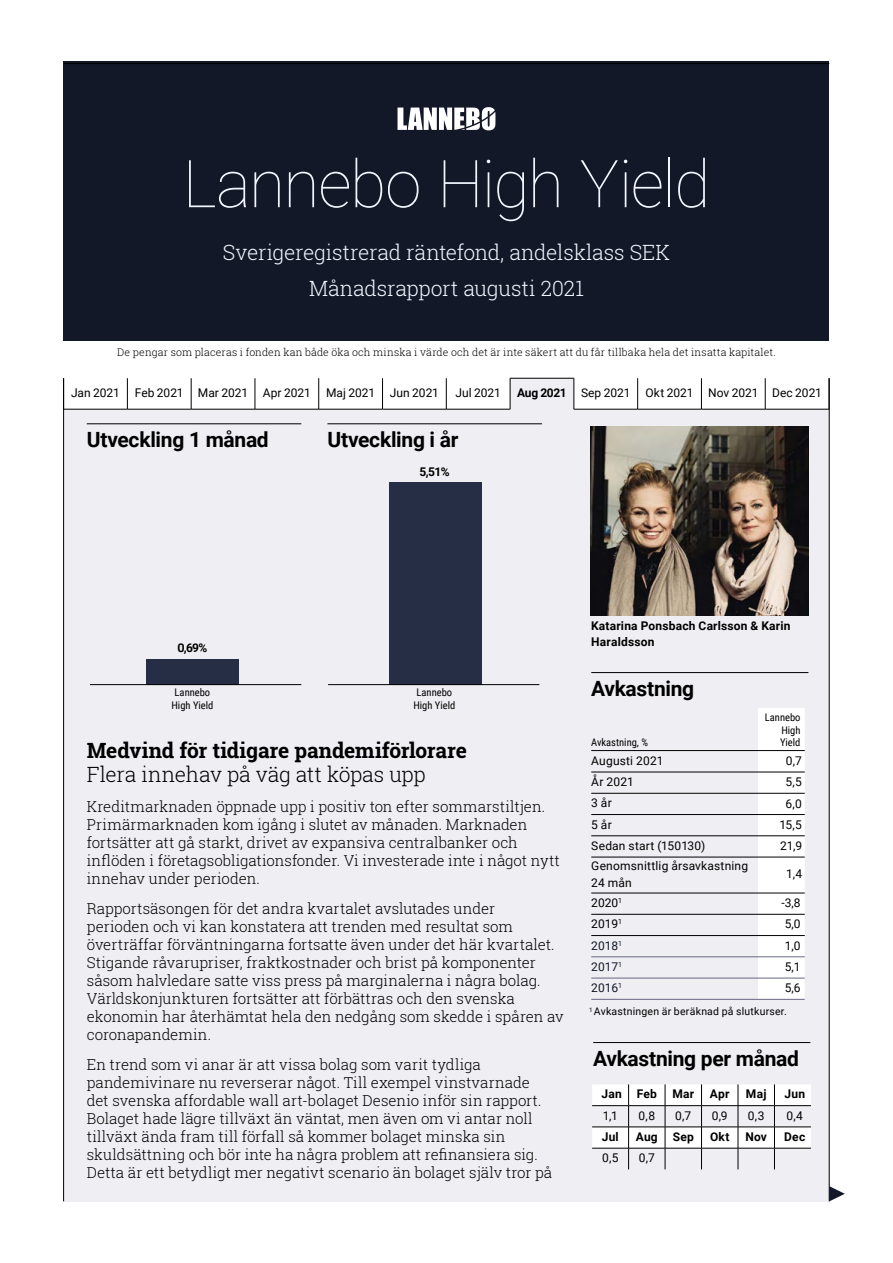
<style>
.page{position:relative;width:893px;height:1263px;background:#fff}
.page>*{position:absolute;margin:0;border:0;box-sizing:border-box;transform-origin:0 0}
.t1{font:100 66px "Roboto";letter-spacing:-.025em;color:#eef8fe}
.t2{font:300 21px/36px "Roboto Slab";letter-spacing:-.01em;color:#eef8fe;text-align:center}
.t3{font:700 21px "Roboto";letter-spacing:-.015em;color:#000}
.t4{font:700 21px "Roboto Slab";letter-spacing:-.01em;color:#000}
.t5{font:300 21px "Roboto Slab";letter-spacing:-.01em;color:#000}
.t6{font:300 15px/18px "Roboto Slab";color:#000}
.t7{font:12px/21.1px "Roboto";letter-spacing:.005em;color:#000}
.t8{font:700 12px/16.5px "Roboto";letter-spacing:.015em;color:#000}
.t9{font:12px "Roboto";color:#131829}
.t10{font:300 10.5px "Roboto Slab";letter-spacing:.015em;color:#000}
.t11{font:10.5px/12.6px "Roboto Condensed";color:#000;text-align:center}
.t12{font:10.5px "Roboto";letter-spacing:.02em;color:#000}
.s1{font-weight:400}
</style>
<div class="page">
<div style="left:64px;top:409px;width:765px;height:792px;background:#efeef2"></div>
<svg style="left:830px;top:1186px;width:15px;height:15px"></svg>
<hr style="left:63px;top:378px;width:1px;height:823px;background:#000">
<hr style="left:829px;top:378px;width:1px;height:823px;background:#000">
<div style="left:146px;top:659px;width:93px;height:25px;background:#293249"></div>
<hr style="left:87px;top:423px;width:214px;height:1px;background:#000">
<hr style="left:327px;top:423px;width:215px;height:1px;background:#000">
<img style="left:591px;top:426px;width:217px;height:189px">
<div style="left:758px;top:708px;width:47px;height:290px;background:#fff"></div>
<hr style="left:591px;top:750px;width:167px;height:1px;background:#000">
<hr style="left:758px;top:750px;width:47px;height:1px;background:#000">
<hr style="left:591px;top:772px;width:167px;height:1px;background:#000">
<hr style="left:758px;top:772px;width:47px;height:1px;background:#000">
<hr style="left:591px;top:793px;width:167px;height:1px;background:#000">
<hr style="left:758px;top:793px;width:47px;height:1px;background:#000">
<hr style="left:591px;top:814px;width:167px;height:1px;background:#000">
<hr style="left:758px;top:814px;width:47px;height:1px;background:#000">
<hr style="left:591px;top:835px;width:167px;height:1px;background:#000">
<hr style="left:758px;top:835px;width:47px;height:1px;background:#000">
<hr style="left:591px;top:857px;width:167px;height:1px;background:#000">
<hr style="left:758px;top:857px;width:47px;height:1px;background:#000">
<hr style="left:591px;top:893px;width:167px;height:1px;background:#000">
<hr style="left:758px;top:893px;width:47px;height:1px;background:#000">
<hr style="left:591px;top:914px;width:167px;height:1px;background:#000">
<hr style="left:758px;top:914px;width:47px;height:1px;background:#000">
<hr style="left:591px;top:935px;width:167px;height:1px;background:#000">
<hr style="left:758px;top:935px;width:47px;height:1px;background:#000">
<hr style="left:591px;top:956px;width:167px;height:1px;background:#676983">
<hr style="left:591px;top:978px;width:167px;height:1px;background:#676983">
<hr style="left:591px;top:999px;width:167px;height:1px;background:#676983">
<hr style="left:758px;top:956px;width:47px;height:1px;background:#676983">
<hr style="left:758px;top:978px;width:47px;height:1px;background:#676983">
<hr style="left:758px;top:999px;width:47px;height:1px;background:#676983">
<hr style="left:90px;top:684px;width:211px;height:1px;background:#000">
<hr style="left:328px;top:684px;width:211px;height:1px;background:#000">
<svg style="left:592px;top:1084px;width:219px;height:85px"></svg>
<hr style="left:593px;top:1042px;width:217px;height:1px;background:#000">
<div style="left:389px;top:482px;width:92px;height:202px;background:#293249"></div>
<hr style="left:591px;top:672px;width:217px;height:1px;background:#000">
<div style="left:510px;top:378px;width:64px;height:31px;background:#efeef2"></div>
<hr style="left:510px;top:378px;width:64px;height:1px;background:#000">
<hr style="left:63px;top:409px;width:64px;height:1px;background:#000">
<hr style="left:127px;top:409px;width:64px;height:1px;background:#000">
<hr style="left:191px;top:409px;width:64px;height:1px;background:#000">
<hr style="left:255px;top:409px;width:64px;height:1px;background:#000">
<hr style="left:319px;top:409px;width:63px;height:1px;background:#000">
<hr style="left:382px;top:409px;width:64px;height:1px;background:#000">
<hr style="left:446px;top:409px;width:64px;height:1px;background:#000">
<hr style="left:574px;top:409px;width:64px;height:1px;background:#000">
<hr style="left:638px;top:409px;width:63px;height:1px;background:#000">
<hr style="left:701px;top:409px;width:64px;height:1px;background:#000">
<hr style="left:765px;top:409px;width:64px;height:1px;background:#000">
<hr style="left:127px;top:378px;width:1px;height:31px;background:#000">
<hr style="left:191px;top:378px;width:1px;height:31px;background:#000">
<hr style="left:255px;top:378px;width:1px;height:31px;background:#000">
<hr style="left:318px;top:378px;width:1px;height:31px;background:#000">
<hr style="left:382px;top:378px;width:1px;height:31px;background:#000">
<hr style="left:446px;top:378px;width:1px;height:31px;background:#000">
<hr style="left:510px;top:378px;width:1px;height:31px;background:#000">
<hr style="left:574px;top:378px;width:1px;height:31px;background:#000">
<hr style="left:637px;top:378px;width:1px;height:31px;background:#000">
<hr style="left:701px;top:378px;width:1px;height:31px;background:#000">
<hr style="left:765px;top:378px;width:1px;height:31px;background:#000">
<div style="left:64px;top:61px;width:765px;height:279px;background:#131829"></div>
<hr style="left:64px;top:63px;width:765px;height:1px;background:#000">
<svg style="left:397px;top:107px;width:98px;height:23px"></svg>
<h1 class="t1" style="left:183px;top:137px;width:529px">Lannebo High Yield</h1>
<h2 class="t2" style="left:223px;top:234px;width:449px">Sverigeregistrerad räntefond, andelsklass SEK<br>Månadsrapport augusti 2021</h2>
<p class="t10" style="left:117px;top:345px;width:660px">De pengar som placeras i fonden kan både öka och minska i värde och det är inte säkert att du får tillbaka hela det insatta kapitalet.</p>
<p class="t7" style="left:71px;top:382px;width:241px">Jan 2021 Feb 2021 Mar 2021 Apr 2021</p>
<p class="t7" style="left:326px;top:382px;width:114px">Maj 2021 Jun 2021</p>
<p class="t7" style="left:456px;top:382px;width:47px">Jul 2021</p>
<p class="t8" style="left:517px;top:384px;width:115px">Aug 2021 <span class="s1">Sep 2021</span></p>
<p class="t7" style="left:646px;top:382px;width:178px">Okt 2021 Nov 2021 Dec 2021</p>
<h2 class="t3" style="left:87px;top:425px;width:183px">Utveckling 1 månad</h2>
<h2 class="t3" style="left:327px;top:425px;width:133px">Utveckling i år</h2>
<p class="t8" style="left:420px;top:463px;width:32px">5,51%</p>
<p class="t8" style="left:177px;top:639px;width:31px">0,69%</p>
<p class="t11" style="left:171px;top:686px;width:43px">Lannebo<br>High Yield</p>
<p class="t11" style="left:413px;top:685px;width:43px">Lannebo<br>High Yield</p>
<h2 class="t4" style="left:87px;top:736px;width:382px">Medvind för tidigare pandemiförlorare</h2>
<h2 class="t5" style="left:87px;top:760px;width:340px">Flera innehav på väg att köpas upp</h2>
<p class="t6" style="left:87px;top:797px;width:475px">Kreditmarknaden öppnade upp i positiv ton efter sommarstiltjen.<br>Primärmarknaden kom igång i slutet av månaden. Marknaden fortsätter att gå starkt, drivet av expansiva centralbanker och inflöden i företagsobligationsfonder. Vi investerade inte i något nytt innehav under perioden.</p>
<p class="t6" style="left:87px;top:899px;width:478px">Rapportsäsongen för det andra kvartalet avslutades under<br>perioden och vi kan konstatera att trenden med resultat som överträffar förväntningarna fortsatte även under det här kvartalet.<br>Stigande råvarupriser, fraktkostnader och brist på komponenter såsom halvledare satte viss press på marginalerna i några bolag.<br>Världskonjunkturen fortsätter att förbättras och den svenska ekonomin har återhämtat hela den nedgång som skedde i spåren av coronapandemin.</p>
<p class="t6" style="left:87px;top:1055px;width:467px">En trend som vi anar är att vissa bolag som varit tydliga pandemivinare nu reverserar något. Till exempel vinstvarnade det svenska affordable wall art-bolaget Desenio inför sin rapport.<br>Bolaget hade lägre tillväxt än väntat, men även om vi antar noll tillväxt ända fram till förfall så kommer bolaget minska sin skuldsättning och bör inte ha några problem att refinansiera sig.<br>Detta är ett betydligt mer negativt scenario än bolaget själv tror på</p>
<p class="t8" style="left:591px;top:617px;width:201px">Katarina Ponsbach Carlsson &amp; Karin<br>Haraldsson</p>
<h2 class="t3" style="left:591px;top:674px;width:104px">Avkastning</h2>
<p class="t11" style="left:591px;top:736px;width:58px">Avkastning, %</p>
<p class="t7" style="left:591px;top:749px;width:158px">Augusti 2021<br>År 2021<br>3 år<br>5 år<br>Sedan start (150130)<br>Genomsnittlig årsavkastning</p>
<p class="t7" style="left:591px;top:872px;width:42px;line-height:20.4px">24 mån<br>2020<sup>1</sup></p>
<p class="t11" style="left:780px;top:711px;width:22px;text-align:justify;text-indent:-15px">Lannebo High Yield</p>
<p class="t7" style="left:779px;top:750px;width:24px;text-align:center">0,7<br>5,5<br>6,0<br>15,5<br>21,9</p>
<p class="t7" style="left:786px;top:863px;width:17px">1,4</p>
<p class="t7" style="left:781px;top:892px;width:21px">-3,8</p>
<p class="t7" style="left:591px;top:913px;width:32px">2019<sup>1</sup></p>
<p class="t7" style="left:785px;top:913px;width:17px">5,0</p>
<p class="t9" style="left:591px;top:937px;width:32px">2018<sup>1</sup></p>
<p class="t7" style="left:785px;top:934px;width:17px">1,0</p>
<p class="t9" style="left:591px;top:958px;width:32px">2017<sup>1</sup></p>
<p class="t7" style="left:785px;top:955px;width:17px">5,1</p>
<p class="t9" style="left:591px;top:979px;width:32px">2016<sup>1</sup></p>
<p class="t7" style="left:785px;top:977px;width:17px">5,6</p>
<p class="t12" style="left:589px;top:1004px;width:199px"><sup>1</sup> Avkastningen är beräknad på slutkurser.</p>
<h2 class="t3" style="left:593px;top:1043px;width:207px">Avkastning per månad</h2>
<p class="t8" style="left:602px;top:1085px;width:57px">Jan Feb</p>
<p class="t8" style="left:672px;top:1085px;width:23px">Mar</p>
<p class="t8" style="left:710px;top:1085px;width:21px">Apr</p>
<p class="t8" style="left:746px;top:1085px;width:22px">Maj</p>
<p class="t8" style="left:784px;top:1085px;width:22px">Jun</p>
<p class="t7" style="left:603px;top:1104px;width:16px">1,1</p>
<p class="t7" style="left:639px;top:1104px;width:18px">0,8</p>
<p class="t7" style="left:675px;top:1104px;width:18px">0,7</p>
<p class="t7" style="left:712px;top:1104px;width:17px">0,9</p>
<p class="t7" style="left:748px;top:1104px;width:18px">0,3</p>
<p class="t7" style="left:787px;top:1104px;width:18px">0,4</p>
<p class="t8" style="left:602px;top:1128px;width:19px">Jul</p>
<p class="t8" style="left:636px;top:1128px;width:59px">Aug Sep</p>
<p class="t8" style="left:710px;top:1128px;width:21px">Okt</p>
<p class="t8" style="left:745px;top:1128px;width:23px">Nov</p>
<p class="t8" style="left:784px;top:1128px;width:22px">Dec</p>
<p class="t7" style="left:602px;top:1147px;width:18px">0,5</p>
<p class="t7" style="left:639px;top:1147px;width:18px">0,7</p>
</div>
